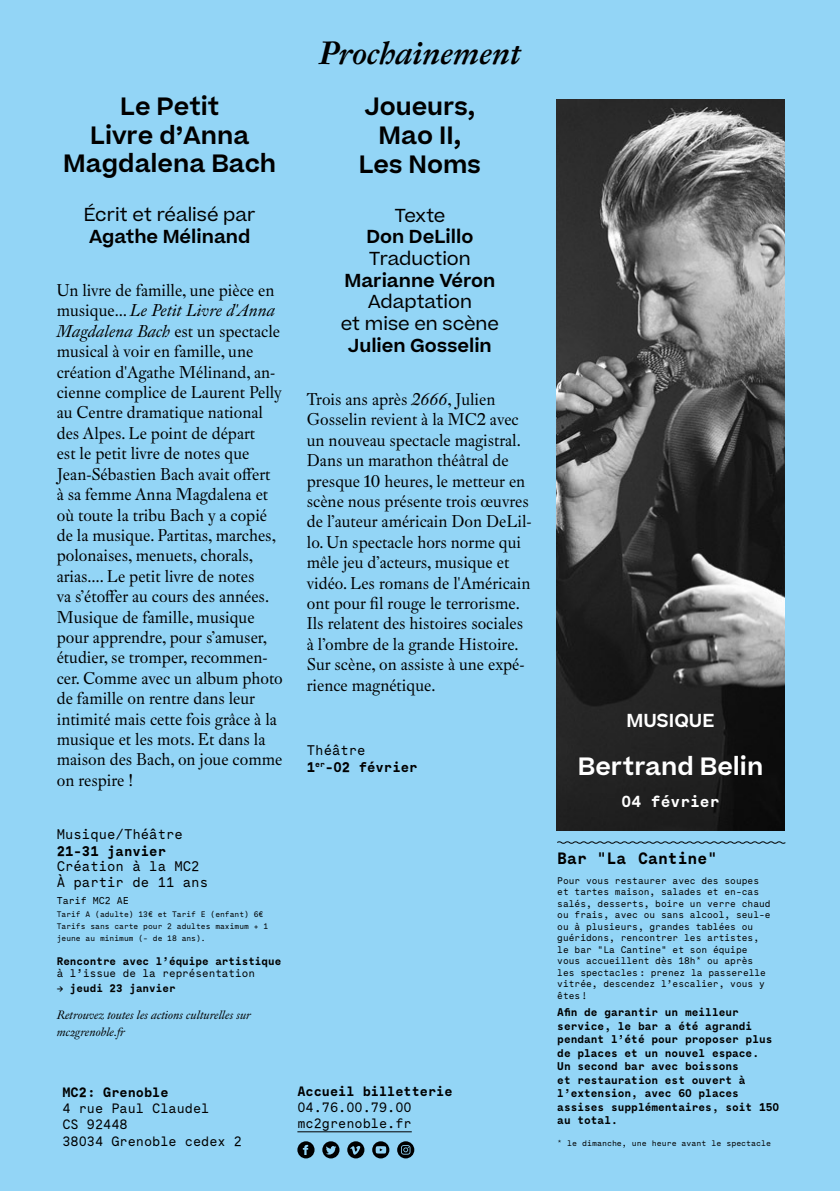
<style>
.page{position:relative;width:840px;height:1191px;background:#fff}
.page>*{position:absolute;margin:0;border:0;box-sizing:border-box;transform-origin:0 0}
.t1{font:italic 700 32px "Fleischman BT Pro";color:#000}
.t2{font:600 24px/28.4px "Beatrice";color:#000;text-align:center}
.t3{font:600 24px "Beatrice";color:#fff}
.t4{font:18px/21.6px "Beatrice";color:#000;text-align:center}
.t5{font:600 18px "Beatrice";color:#000}
.t6{font:600 18px "Beatrice";color:#fff}
.t7{font:17px/20.4px "Fleischman BT Pro";color:#000}
.t8{font:700 16.4px "La Technique";color:#000}
.t9{font:700 16px "La Technique";color:#fff}
.t10{font:14px/15.4px "La Technique";color:#000}
.t11{font:700 14px/16.8px "La Technique";color:#000}
.t12{font:13.6px/16.4px "La Technique";color:#000}
.t13{font:700 13.6px "La Technique";color:#000}
.t14{font:italic 12px/16.8px "Fleischman BT Pro";color:#000}
.t15{font:700 11.2px/13.4px "La Technique";color:#000}
.t16{font:700 11px "La Technique";color:#000}
.t17{font:11px "La Technique";color:#000}
.t18{font:10px "La Technique";color:#000}
.t19{font:9.6px/11.6px "La Technique";color:#000}
.t20{font:8px/12px "La Technique";color:#000}
.s1{font-style:italic}
.s2{font-weight:400}
</style>
<div class="page">
<div style="left:0;top:0;width:839px;height:1191px;background:#93d5f6"></div>
<hr style="left:297px;top:1131px;width:114px;height:1px;background:#000">
<svg style="left:297px;top:1141px;width:17px;height:17px"></svg>
<svg style="left:372px;top:1141px;width:17px;height:17px"></svg>
<svg style="left:347px;top:1141px;width:17px;height:17px"></svg>
<svg style="left:322px;top:1141px;width:17px;height:17px"></svg>
<svg style="left:397px;top:1141px;width:17px;height:17px"></svg>
<img style="left:556px;top:99px;width:228px;height:732px">
<svg style="left:557px;top:841px;width:228px;height:3px"></svg>
<h2 class="t2" style="left:63px;top:92px;width:214px">Le Petit<br>Livre d’Anna<br>Magdalena Bach</h2>
<p class="t4" style="left:84px;top:203px;width:173px">Écrit et réalisé par</p>
<p class="t5" style="left:89px;top:224px;width:163px">Agathe Mélinand</p>
<p class="t7" style="left:57px;top:280px;width:227px">Un livre de famille, une pièce en musique… <span class="s1">Le Petit Livre d'Anna<br>Magdalena Bach</span> est un spectacle musical à voir en famille, une création d'Agathe Mélinand, an&shy;cienne complice de Laurent Pelly au Centre dramatique national des Alpes. Le point de départ<br>est le petit livre de notes que<br>Jean-Sébastien Bach avait offert<br>à sa femme Anna Magdalena et où toute la tribu Bach y a copié de la musique. Partitas, marches, polonaises, menuets, chorals, arias…. Le petit livre de notes<br>va s’étoffer au cours des années.<br>Musique de famille, musique pour apprendre, pour s’amuser, étudier, se tromper, recommen&shy;cer. Comme avec un album photo de famille on rentre dans leur intimité mais cette fois grâce à la musique et les mots. Et dans la maison des Bach, on joue comme on respire !</p>
<p class="t10" style="left:57px;top:826px;width:127px">Musique/Théâtre</p>
<p class="t11" style="left:57px;top:843px;width:111px">21-31 janvier</p>
<p class="t10" style="left:57px;top:858px;width:153px">Création à la MC2<br>À partir de 11 ans</p>
<p class="t18" style="left:57px;top:894px;width:73px">Tarif MC2 AE</p>
<p class="t20" style="left:57px;top:908px;width:213px">Tarif A (adulte) 13€ et Tarif E (enfant) 6€<br>Tarifs sans carte pour 2 adultes maximum + 1 jeune au minimum (- de 18 ans).</p>
<p class="t16" style="left:57px;top:954px;width:226px">Rencontre avec l’équipe artistique</p>
<p class="t17" style="left:57px;top:966px;width:200px">à l’issue de la représentation</p>
<p class="t16" style="left:57px;top:981px;width:120px"><span class="s2">→</span> jeudi 23 janvier</p>
<p class="t14" style="left:57px;top:1007px;width:196px">Retrouvez toutes les actions culturelles sur mc2grenoble.fr</p>
<h1 class="t1" style="left:319px;top:33px;width:203px">Prochainement</h1>
<h2 class="t2" style="left:358px;top:92px;width:124px">Joueurs,<br>Mao II,<br>Les Noms</h2>
<p class="t4" style="left:394px;top:204px;width:52px">Texte</p>
<p class="t5" style="left:366px;top:225px;width:108px">Don DeLillo</p>
<p class="t4" style="left:369px;top:247px;width:103px">Traduction</p>
<p class="t5" style="left:344px;top:268px;width:152px">Marianne Véron</p>
<p class="t4" style="left:340px;top:291px;width:160px">Adaptation<br>et mise en scène</p>
<p class="t5" style="left:348px;top:333px;width:145px">Julien Gosselin</p>
<p class="t7" style="left:307px;top:389px;width:226px">Trois ans après <span class="s1">2666</span>, Julien<br>Gosselin revient à la MC2 avec un nouveau spectacle magistral.<br>Dans un marathon théâtral de presque 10 heures, le metteur en scène nous présente trois œuvres de l’auteur américain Don DeLil&shy;lo. Un spectacle hors norme qui mêle jeu d’acteurs, musique et vidéo. Les romans de l'Américain ont pour fil rouge le terrorisme.<br>Ils relatent des histoires sociales à l’ombre de la grande Histoire.<br>Sur scène, on assiste à une expé&shy;rience magnétique.</p>
<p class="t11" style="left:307px;top:742px;width:112px"><span class="s2">Théâtre<br></span>1<sup>er</sup>-02 février</p>
<p class="t13" style="left:62px;top:1083px;width:108px">MC2: Grenoble</p>
<p class="t12" style="left:62px;top:1100px;width:181px">4 rue Paul Claudel<br>CS 92448<br>38034 Grenoble cedex 2</p>
<p class="t13" style="left:297px;top:1082px;width:157px">Accueil billetterie</p>
<p class="t12" style="left:297px;top:1099px;width:116px">04.76.00.79.00 mc2grenoble.fr</p>
<p class="t6" style="left:626px;top:708px;width:89px">MUSIQUE</p>
<h2 class="t3" style="left:577px;top:750px;width:187px">Bertrand Belin</h2>
<p class="t9" style="left:621px;top:791px;width:99px">04 février</p>
<p class="t8" style="left:557px;top:848px;width:161px">Bar "La Cantine"</p>
<p class="t19" style="left:557px;top:874px;width:215px">Pour vous restaurer avec des soupes et tartes maison, salades et en-cas salés, desserts, boire un verre chaud ou frais, avec ou sans alcool, seul-e ou à plusieurs, grandes tablées ou guéridons, rencontrer les artistes, le bar "La Cantine" et son équipe vous accueillent dès 18h* ou après les spectacles: prenez la passerelle vitrée, descendez l’escalier, vous y êtes!</p>
<p class="t15" style="left:557px;top:1006px;width:223px">Afin de garantir un meilleur service, le bar a été agrandi pendant l’été pour proposer plus de places et un nouvel espace.<br>Un second bar avec boissons<br>et restauration est ouvert à l’extension, avec 60 places assises supplémentaires, soit 150 au total.</p>
<p class="t20" style="left:557px;top:1137px;width:215px">* le dimanche, une heure avant le spectacle</p>
</div>
